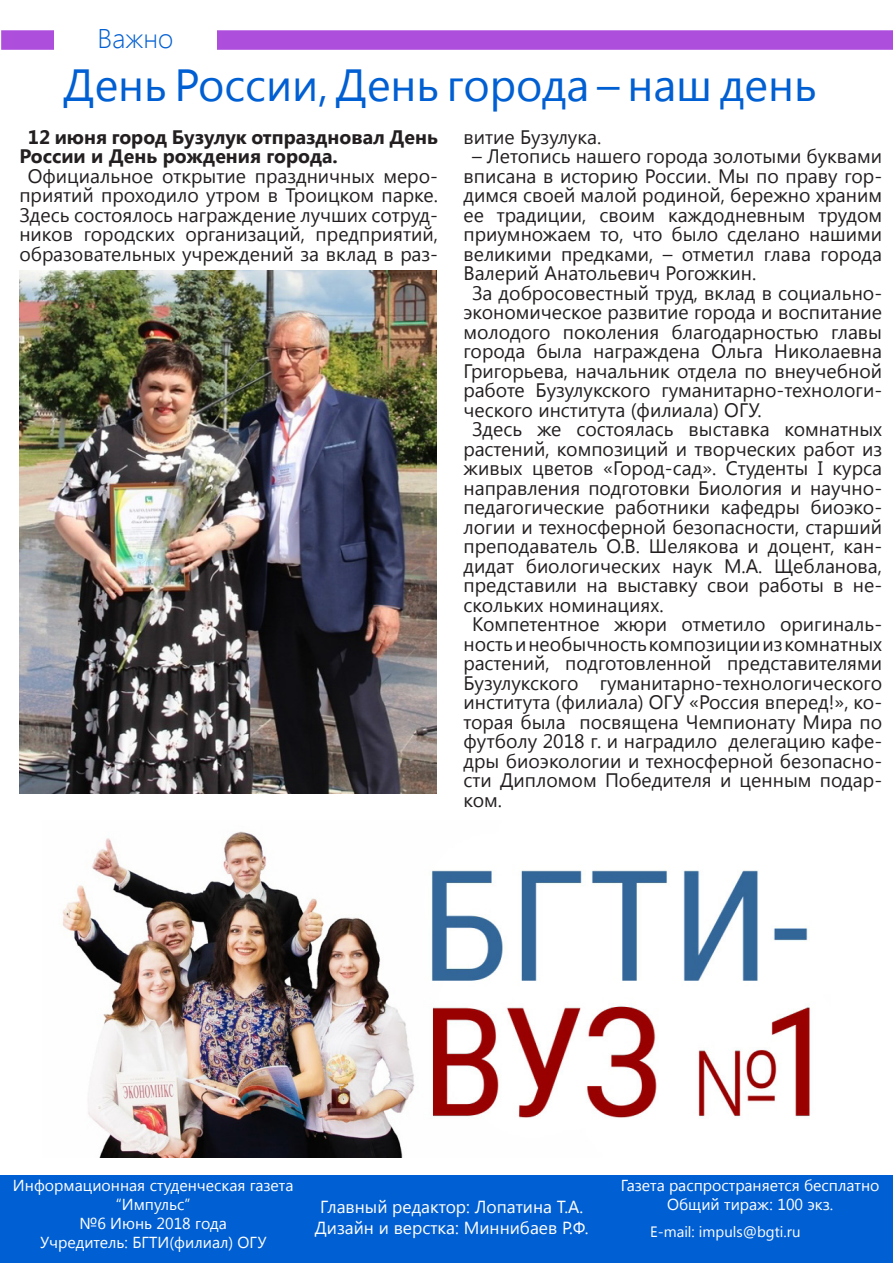
<style>
.page{position:relative;width:893px;height:1263px;background:#fff}
.page>*{position:absolute;margin:0;border:0;box-sizing:border-box;transform-origin:0 0}
.t1{font:45px "Segoe UI";color:#005fd2}
.t2{font:300 27px "Segoe UI";color:#005fd2}
.t3{font:19.5px/19.5px "Segoe UI";color:#231f20;text-align:justify}
.t4{font:700 19.5px/19.5px "Segoe UI";color:#231f20}
.t5{font:18px "Minion Pro";color:#fff}
.t6{font:17.55px "Segoe UI";color:#fff}
.t7{font:15.9px "Segoe UI";color:#fff}
.t8{font:15px "Segoe UI";color:#fff}
.s1{font-family:"Segoe UI"}
</style>
<div class="page">
<div style="left:0;top:1175px;width:893px;height:88px;background:#005fd2"></div>
<div style="left:1px;top:30px;width:892px;height:20px;background:#ad4edc"></div>
<div style="left:54px;top:29px;width:163px;height:27px;background:#fff"></div>
<img style="left:62px;top:831px;width:748px;height:327px">
<img style="left:20px;top:270px;width:416px;height:523px">
<p class="t2" style="left:97px;top:19px;width:77px">Важно</p>
<p class="t1" style="left:64px;top:54px;width:755px">День России, День города – наш день</p>
<p class="t4" style="left:19px;top:126px;width:420px;text-indent:9px">12 июня город Бузулук отпраздновал День<br>России и День рождения города.</p>
<p class="t3" style="left:19px;top:165px;width:420px;text-align:center">Официальное открытие праздничных меро&shy;приятий проходило утром в Троицком парке.<br>Здесь состоялось награждение лучших сотруд&shy;ников городских организаций, предприятий, образовательных учреждений за вклад в раз-</p>
<p class="t3" style="left:463px;top:126px;width:139px">витие Бузулука.</p>
<p class="t3" style="left:463px;top:146px;width:420px;text-indent:9px">– Летопись нашего города золотыми буквами вписана в историю России. Мы по праву гор&shy;димся своей малой родиной, бережно храним ее традиции, своим каждодневным трудом приумножаем то, что было сделано нашими великими предками, – отметил глава города Валерий Анатольевич Рогожкин.</p>
<p class="t3" style="left:463px;top:282px;width:420px;text-indent:9px">За добросовестный труд, вклад в социально&shy;экономическое развитие города и воспитание молодого поколения благодарностью главы города была награждена Ольга Николаевна Григорьева, начальник отдела по внеучебной работе Бузулукского гуманитарно-технологи&shy;ческого института (филиала) ОГУ.</p>
<p class="t3" style="left:463px;top:419px;width:420px;text-indent:9px">Здесь же состоялась выставка комнатных растений, композиций и творческих работ из живых цветов «Город-сад». Студенты I курса направления подготовки Биология и научно&shy;педагогические работники кафедры биоэко&shy;логии и техносферной безопасности, старший преподаватель О.В. Шелякова и доцент, кан&shy;дидат биологических наук М.А. Щебланова, представили на выставку свои работы в не&shy;скольких номинациях.</p>
<p class="t3" style="left:463px;top:614px;width:420px;text-indent:9px">Компетентное жюри отметило оригиналь&shy;ность и необычность композиции из комнатных растений, подготовленной представителями Бузулукского гуманитарно-технологического института (филиала) ОГУ «Россия вперед!», ко&shy;торая была посвящена Чемпионату Мира по футболу 2018 г. и наградило делегацию кафе&shy;дры биоэкологии и техносферной безопасно&shy;сти Дипломом Победителя и ценным подар&shy;ком.</p>
<p class="t7" style="left:13px;top:1174px;width:282px">Информационная студенческая газета</p>
<p class="t7" style="left:116px;top:1193px;width:76px">“Импульс”</p>
<p class="t7" style="left:80px;top:1212px;width:149px">№6 Июнь 2018 года</p>
<p class="t7" style="left:40px;top:1231px;width:228px">Учредитель: БГТИ(филиал) ОГУ</p>
<p class="t5" style="left:30px;top:1230px;width:133px">№6 Июнь <span class="s1">2018 г.</span></p>
<p class="t6" style="left:320px;top:1194px;width:265px">Главный редактор: Лопатина Т.А.</p>
<p class="t6" style="left:315px;top:1215px;width:275px">Дизайн и верстка: Миннибаев Р.Ф.</p>
<p class="t7" style="left:621px;top:1174px;width:260px">Газета распространяется бесплатно</p>
<p class="t7" style="left:667px;top:1193px;width:168px">Общий тираж: 100 экз.</p>
<p class="t8" style="left:650px;top:1221px;width:152px">E-mail: impuls@bgti.ru</p>
</div>
